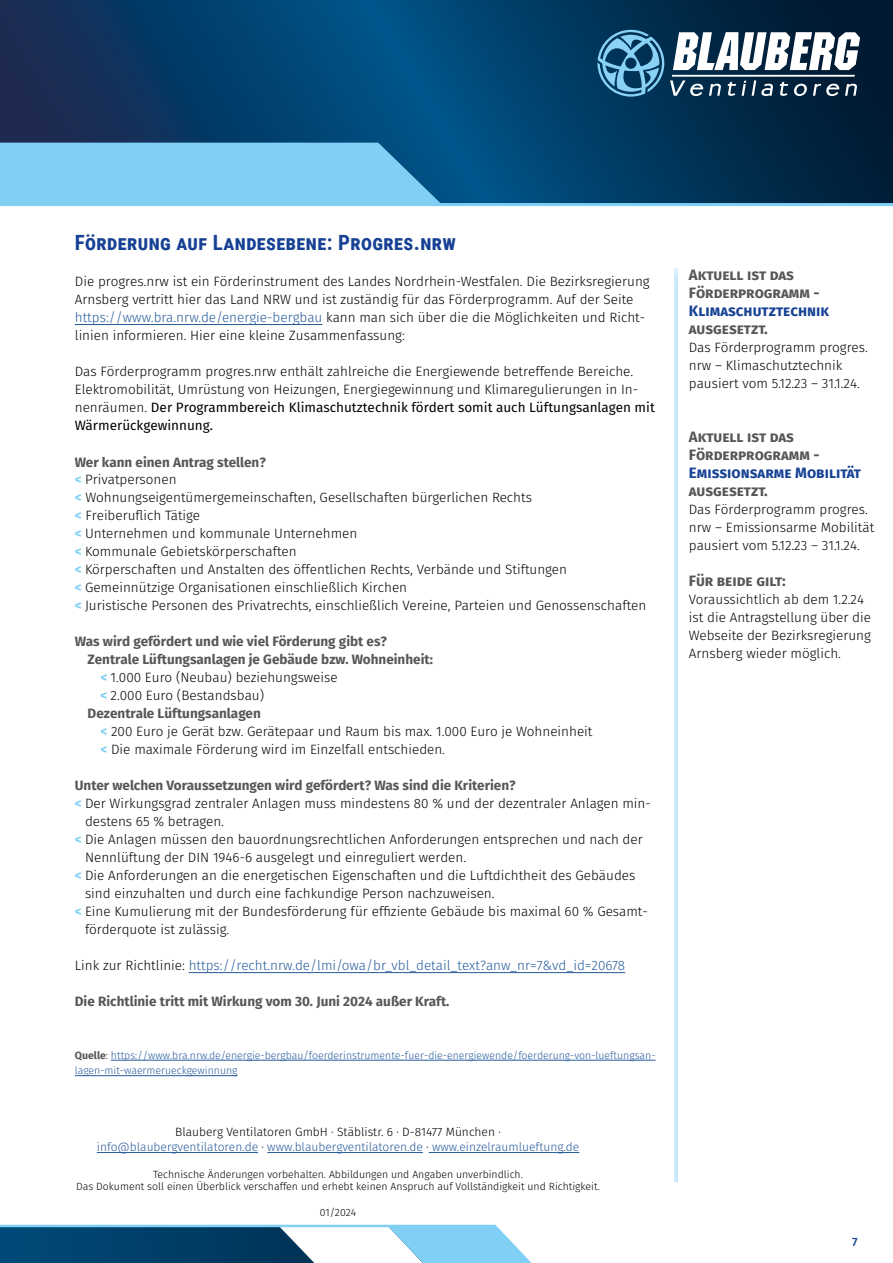
<style>
.page{position:relative;width:893px;height:1263px;background:#fff}
.page>*{position:absolute;margin:0;border:0;box-sizing:border-box;transform-origin:0 0}
.t1{font:700 21px "Roboto Condensed";letter-spacing:.02em;color:#164194}
.t2{font:700 15px/18px "Fira Sans";letter-spacing:.01em;color:#575756}
.t3{font:700 15px "Fira Sans";color:#164294}
.t4{font:700 15px "Fira Sans";letter-spacing:.035em;color:#164294}
.t5{font:300 13.5px/18px "Fira Sans";color:#000}
.t6{font:700 13.5px "Fira Sans";color:#575756}
.t7{font:300 13.5px "Fira Sans";color:#275b9b}
.t8{font:300 12px/14.4px "Fira Sans";color:#275b9b;text-align:center}
.t9{font:500 12px "Fira Sans";color:#164194}
.t10{font:300 10.5px/12.6px "Fira Sans";color:#000;text-align:center}
.t11{font:300 10.5px/15.5px "Fira Sans";color:#275b9b}
.s1{color:#275b9b}
.s2{font-weight:400}
.s3{font-weight:700;color:#575756}
.s4{font-weight:700;color:#80cff5}
.s5{color:#000}
</style>
<div class="page">
<svg style="left:0;top:0;width:893px;height:203px"></svg>
<svg style="left:0;top:143px;width:442px;height:60px"></svg>
<svg style="left:597px;top:30px;width:67px;height:66px"></svg>
<svg style="left:670px;top:32px;width:190px;height:64px"></svg>
<svg style="left:0;top:1227px;width:280px;height:36px"></svg>
<svg style="left:280px;top:1226px;width:252px;height:37px"></svg>
<hr style="left:0;top:1225px;width:496px;height:2px;background:#80cff5">
<hr style="left:0;top:203px;width:893px;height:3px;background:#80cff5">
<hr style="left:75px;top:324px;width:247px;height:1px;background:#275b9b">
<hr style="left:189px;top:972px;width:436px;height:1px;background:#275b9b">
<hr style="left:97px;top:1152px;width:161px;height:1px;background:#275b9b">
<hr style="left:267px;top:1152px;width:156px;height:1px;background:#275b9b">
<hr style="left:429px;top:1152px;width:150px;height:1px;background:#275b9b">
<hr style="left:111px;top:1060px;width:544px;height:1px;background:#275b9b">
<hr style="left:75px;top:1075px;width:163px;height:1px;background:#275b9b">
<h1 class="t1" style="left:75px;top:228px;width:383px">Förderung auf Landesebene: Progres.nrw</h1>
<p class="t5" style="left:75px;top:274px;width:576px">Die progres.nrw ist ein Förderinstrument des Landes Nordrhein-Westfalen. Die Bezirksregierung Arnsberg vertritt hier das Land NRW und ist zuständig für das Förderprogramm. Auf der Seite <span class="s1">https://www.bra.nrw.de/energie-bergbau</span> kann man sich über die die Möglichkeiten und Richt&shy;linien informieren. Hier eine kleine Zusammenfassung:</p>
<p class="t5" style="left:75px;top:364px;width:581px">Das Förderprogramm progres.nrw enthält zahlreiche die Energiewende betreffende Bereiche.<br>Elektromobilität, Umrüstung von Heizungen, Energiegewinnung und Klimaregulierungen in In&shy;nenräumen. <span class="s2">Der Programmbereich Klimaschutztechnik fördert somit auch Lüftungsanlagen mit Wärmerückgewinnung.</span></p>
<p class="t5" style="left:75px;top:454px;width:573px"><span class="s3">Wer kann einen Antrag stellen?<br></span><span class="s4">&lt;</span> Privatpersonen<br><span class="s4">&lt;</span> Wohnungseigentümergemeinschaften, Gesellschaften bürgerlichen Rechts<br><span class="s4">&lt;</span> Freiberuflich Tätige<br><span class="s4">&lt;</span> Unternehmen und kommunale Unternehmen<br><span class="s4">&lt;</span> Kommunale Gebietskörperschaften<br><span class="s4">&lt;</span> Körperschaften und Anstalten des öffentlichen Rechts, Verbände und Stiftungen<br><span class="s4">&lt;</span> Gemeinnützige Organisationen einschließlich Kirchen<br><span class="s4">&lt;</span> Juristische Personen des Privatrechts, einschließlich Vereine, Parteien und Genossenschaften</p>
<p class="t6" style="left:75px;top:632px;width:314px">Was wird gefördert und wie viel Förderung gibt es?</p>
<p class="t6" style="left:88px;top:650px;width:347px">Zentrale Lüftungsanlagen je Gebäude bzw. Wohneinheit:</p>
<p class="t5" style="left:100px;top:670px;width:239px"><span class="s4">&lt;</span> 1.000 Euro (Neubau) beziehungsweise</p>
<p class="t5" style="left:100px;top:688px;width:165px"><span class="s4">&lt;</span> 2.000 Euro (Bestandsbau)</p>
<p class="t6" style="left:88px;top:704px;width:175px">Dezentrale Lüftungsanlagen</p>
<p class="t5" style="left:100px;top:724px;width:494px"><span class="s4">&lt;</span> 200 Euro je Gerät bzw. Gerätepaar und Raum bis max. 1.000 Euro je Wohneinheit</p>
<p class="t5" style="left:100px;top:742px;width:346px"><span class="s4">&lt;</span> Die maximale Förderung wird im Einzelfall entschieden.</p>
<p class="t6" style="left:75px;top:776px;width:442px">Unter welchen Voraussetzungen wird gefördert? Was sind die Kriterien?</p>
<p class="t5" style="left:75px;top:796px;width:578px"><span class="s4">&lt;</span> Der Wirkungsgrad zentraler Anlagen muss mindestens 80 % und der dezentraler Anlagen min-</p>
<p class="t5" style="left:85px;top:814px;width:141px">destens 65 % betragen.</p>
<p class="t5" style="left:75px;top:832px;width:569px"><span class="s4">&lt;</span> Die Anlagen müssen den bauordnungsrechtlichen Anforderungen entsprechen und nach der</p>
<p class="t5" style="left:85px;top:850px;width:383px">Nennlüftung der DIN 1946-6 ausgelegt und einreguliert werden.</p>
<p class="t5" style="left:75px;top:868px;width:562px"><span class="s4">&lt;</span> Die Anforderungen an die energetischen Eigenschaften und die Luftdichtheit des Gebäudes</p>
<p class="t5" style="left:85px;top:886px;width:411px">sind einzuhalten und durch eine fachkundige Person nachzuweisen.</p>
<p class="t5" style="left:75px;top:904px;width:574px"><span class="s4">&lt;</span> Eine Kumulierung mit der Bundesförderung für effiziente Gebäude bis maximal 60 % Gesamt-</p>
<p class="t5" style="left:85px;top:922px;width:146px">förderquote ist zulässig.</p>
<p class="t7" style="left:75px;top:956px;width:552px"><span class="s5">Link zur Richtlinie:</span> https://recht.nrw.de/lmi/owa/br_vbl_detail_text?anw_nr=7&amp;vd_id=20678</p>
<p class="t6" style="left:75px;top:992px;width:376px">Die Richtlinie tritt mit Wirkung vom 30. Juni 2024 außer Kraft.</p>
<p class="t11" style="left:75px;top:1048px;width:582px"><span class="s3">Quelle</span><span class="s5">:</span> https://www.bra.nrw.de/energie-bergbau/foerderinstrumente-fuer-die-energiewende/foerderung-von-lueftungsan&shy;lagen-mit-waermerueckgewinnung</p>
<p class="t8" style="left:97px;top:1126px;width:484px"><span class="s5">Blauberg Ventilatoren GmbH · Stäblistr. 6 · D-81477 München · </span>info@blaubergventilatoren.de <span class="s5">·</span> www.blaubergventilatoren.de <span class="s5">·</span> www.einzelraumlueftung.de</p>
<p class="t10" style="left:76px;top:1168px;width:525px">Technische Änderungen vorbehalten. Abbildungen und Angaben unverbindlich.<br>Das Dokument soll einen Überblick verschaffen und erhebt keinen Anspruch auf Vollständigkeit und Richtigkeit.</p>
<p class="t10" style="left:320px;top:1206px;width:38px">01/2024</p>
<p class="t2" style="left:689px;top:267px;width:132px">Aktuell ist das<br>Förderprogramm -</p>
<p class="t4" style="left:689px;top:300px;width:141px">Klimaschutztechnik</p>
<p class="t2" style="left:689px;top:321px;width:81px">ausgesetzt.</p>
<p class="t5" style="left:689px;top:339px;width:181px">Das Förderprogramm progres. nrw – Klimaschutztechnik pausiert vom 5.12.23 – 31.1.24.</p>
<p class="t2" style="left:689px;top:429px;width:132px">Aktuell ist das<br>Förderprogramm -</p>
<p class="t3" style="left:689px;top:462px;width:172px">Emissionsarme Mobilität</p>
<p class="t2" style="left:689px;top:483px;width:81px">ausgesetzt.</p>
<p class="t5" style="left:689px;top:501px;width:187px">Das Förderprogramm progres. nrw – Emissionsarme Mobilität pausiert vom 5.12.23 – 31.1.24.</p>
<p class="t2" style="left:689px;top:573px;width:98px">Für beide gilt:</p>
<p class="t5" style="left:689px;top:591px;width:184px">Voraussichtlich ab dem 1.2.24 ist die Antragstellung über die<br>Webseite der Bezirksregierung<br>Arnsberg wieder möglich.</p>
<p class="t9" style="left:852px;top:1233px;width:7px">7</p>
</div>
